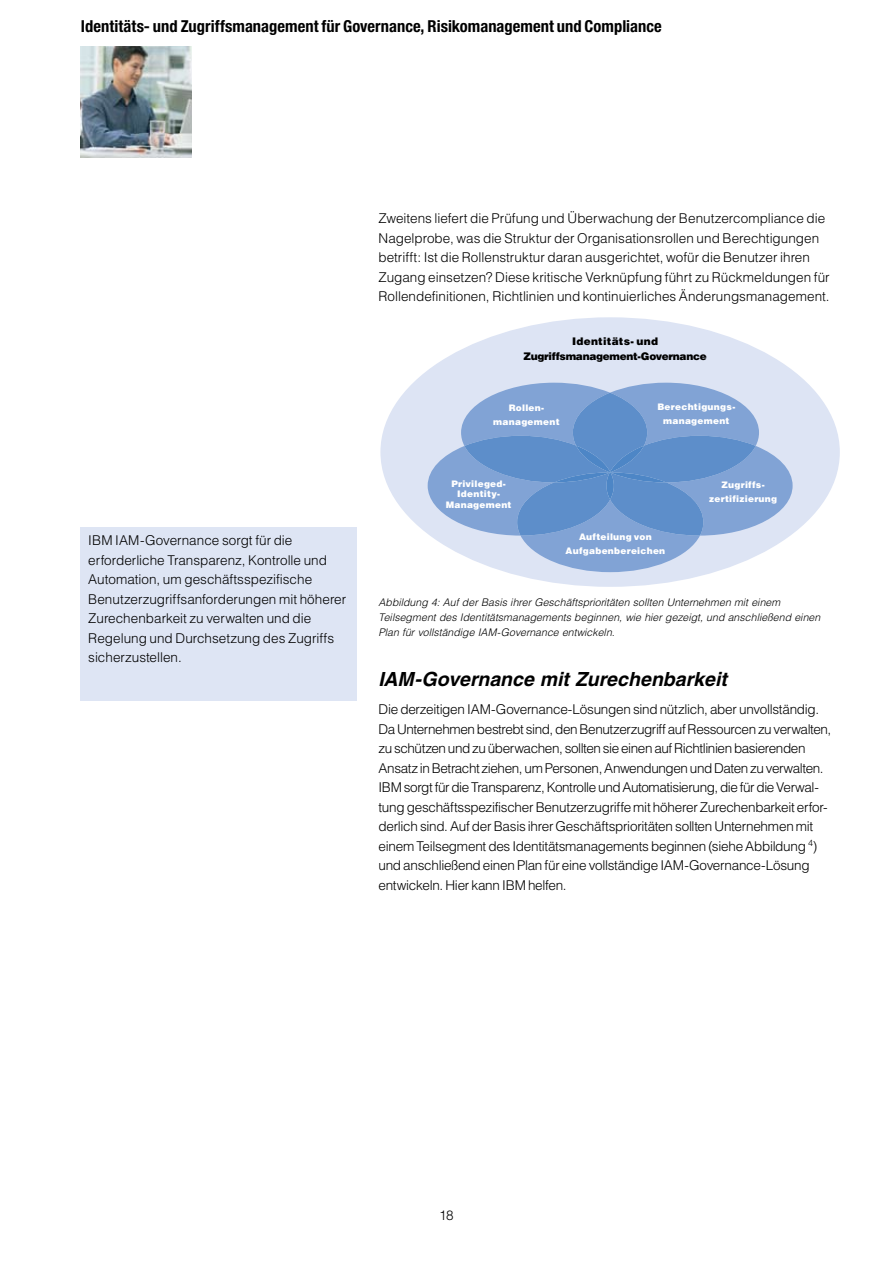
<style>
.page{position:relative;width:893px;height:1263px;background:#fff}
.page>*{position:absolute;margin:0;border:0;box-sizing:border-box;transform-origin:0 0}
.t1{font:italic 700 19.5px "Helvetica";color:#000}
.t2{font:700 condensed 16.5px "Helvetica Neue";color:#000}
.t3{font:300 13.5px/19.5px "Helvetica";letter-spacing:-.015em;color:#000}
.t4{font:italic 300 10.5px/15px "Helvetica";letter-spacing:.005em;color:#000}
.t5{font:900 10.5px/15px "Helvetica";letter-spacing:-.025em;color:#000;text-align:center}
.t6{font:900 9px/13.5px "Helvetica";letter-spacing:.03em;color:#fff;text-align:center}
</style>
<div class="page">
<div style="left:380px;top:317px;width:460px;height:270px;background:#dde4f4;border-radius:50%"></div>
<svg style="left:428px;top:383px;width:365px;height:189px"></svg>
<img style="left:81px;top:47px;width:110px;height:110px">
<div style="left:81px;top:527px;width:276px;height:174px;background:#dee5f4"></div>
<div style="left:439px;top:479px;width:79px;height:30px;background:#81a3d5"></div>
<div style="left:487px;top:404px;width:79px;height:28px;background:#81a3d5"></div>
<p class="t2" style="left:81px;top:16px;width:582px">Identitäts- und Zugriffsmanagement für Governance, Risikomanagement und Compliance</p>
<p class="t3" style="left:378px;top:208px;width:453px">Zweitens liefert die Prüfung und Überwachung der Benutzercompliance die Nagelprobe, was die Struktur der Organisationsrollen und Berechtigungen betrifft: Ist die Rollenstruktur daran ausgerichtet, wofür die Benutzer ihren Zugang einsetzen? Diese kritische Verknüpfung führt zu Rückmeldungen für Rollendefinitionen, Richtlinien und kontinuierliches Änderungsmanagement.</p>
<p class="t5" style="left:524px;top:334px;width:185px">Identitäts- und<br>Zugriffsmanagement-Governance</p>
<p class="t3" style="left:88px;top:530px;width:260px">IBM IAM-Governance sorgt für die erforderliche Transparenz, Kontrolle und Automation, um geschäftsspezifische Benutzerzugriffsanforderungen mit höherer Zurechenbarkeit zu verwalten und die Regelung und Durchsetzung des Zugriffs sicherzustellen.</p>
<p class="t6" style="left:493px;top:401px;width:68px">Rollen&shy;management</p>
<p class="t6" style="left:446px;top:478px;width:67px;line-height:10.5px">Privileged-<br>Identity-<br>Management</p>
<p class="t6" style="left:657px;top:400px;width:79px">Berechtigungs&shy;management</p>
<p class="t6" style="left:709px;top:478px;width:69px">Zugriffs&shy;zertifizierung</p>
<p class="t6" style="left:566px;top:530px;width:101px">Aufteilung von<br>Aufgabenbereichen</p>
<p class="t4" style="left:378px;top:594px;width:443px">Abbildung 4: Auf der Basis ihrer Geschäftsprioritäten sollten Unternehmen mit einem<br>Teilsegment des Identitätsmanagements beginnen, wie hier gezeigt, und anschließend einen<br>Plan für vollständige IAM-Governance entwickeln.</p>
<h1 class="t1" style="left:378px;top:667px;width:350px">IAM-Governance mit Zurechenbarkeit</h1>
<p class="t3" style="left:378px;top:699px;width:454px">Die derzeitigen IAM-Governance-Lösungen sind nützlich, aber unvollständig.<br>Da Unternehmen bestrebt sind, den Benutzerzugriff auf Ressourcen zu verwalten, zu schützen und zu überwachen, sollten sie einen auf Richtlinien basierenden Ansatz in Betracht ziehen, um Personen, Anwendungen und Daten zu verwalten.<br>IBM sorgt für die Transparenz, Kontrolle und Automatisierung, die für die Verwal&shy;tung geschäftsspezifischer Benutzerzugriffe mit höherer Zurechenbarkeit erfor&shy;derlich sind. Auf der Basis ihrer Geschäftsprioritäten sollten Unternehmen mit einem Teilsegment des Identitätsmanagements beginnen (siehe Abbildung <sup>4</sup>) und anschließend einen Plan für eine vollständige IAM-Governance-Lösung entwickeln. Hier kann IBM helfen.</p>
<p class="t3" style="left:439px;top:1205px;width:16px">18</p>
</div>
